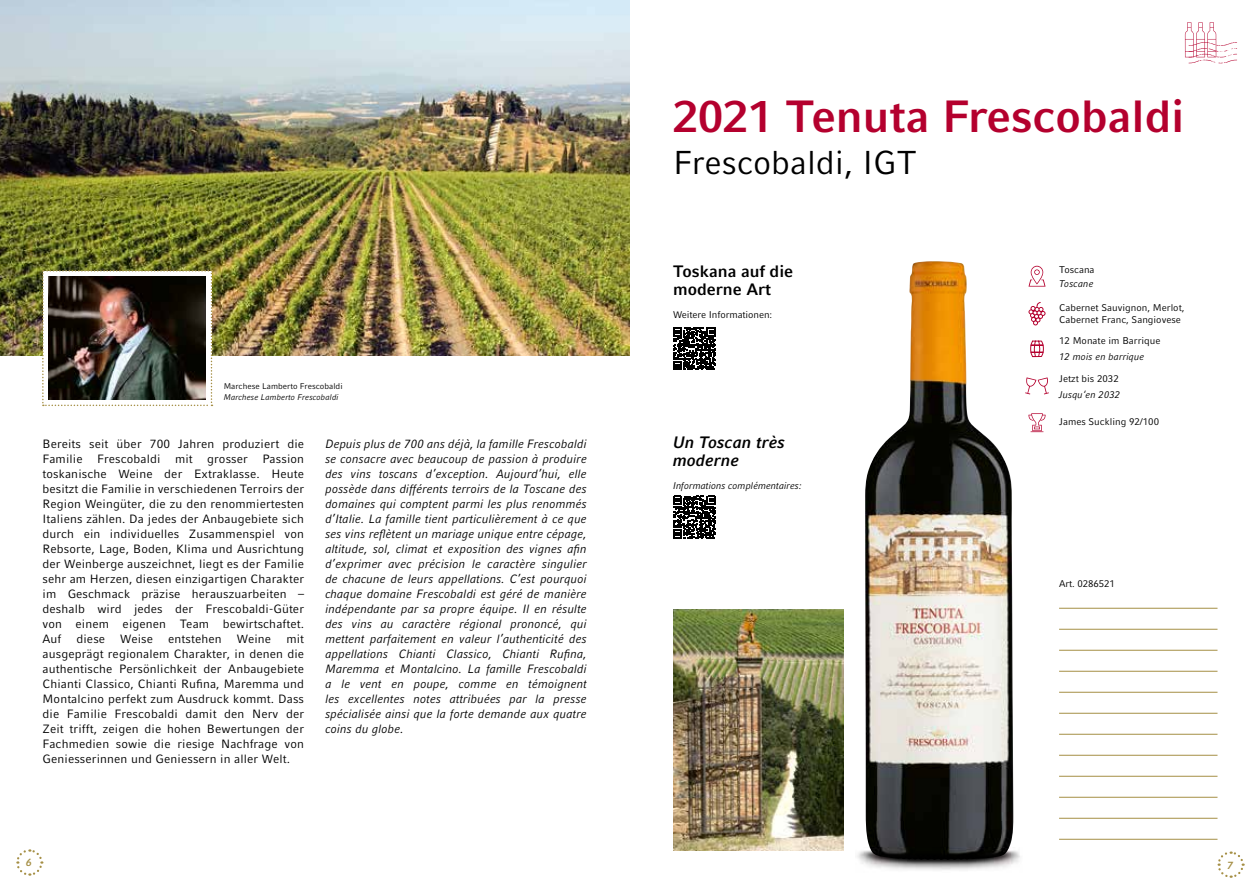
<style>
.page{position:relative;width:1259px;height:893px;background:#fff}
.page>*{position:absolute;margin:0;border:0;box-sizing:border-box;transform-origin:0 0}
.t1{font:700 45px "Compatil Fact LT Pro";color:#b4002e}
.t2{font:33px "Compatil Fact LT Pro";color:#000}
.t3{font:700 16.5px/18px "Compatil Fact LT Pro";color:#000}
.t4{font:italic 700 16.5px/18px "Compatil Fact LT Pro";color:#000}
.t5{font:12px/15px "Compatil Fact LT Pro";letter-spacing:.01em;color:#000;text-align:justify}
.t6{font:italic 12px/15px "Compatil Fact LT Pro";color:#000;text-align:justify}
.t7{font:italic 700 10.5px "Compatil Fact LT Pro";color:#a58f45}
.t8{font:9.75px/12px "Compatil Fact LT Pro";color:#000}
.t9{font:italic 9.75px "Compatil Fact LT Pro";letter-spacing:-.01em;color:#000}
.t10{font:8.25px "Compatil Fact LT Pro";color:#000}
.t11{font:italic 8.25px "Compatil Fact LT Pro";color:#000}
</style>
<div class="page">
<img style="left:0;top:0;width:629px;height:355px">
<svg style="left:42px;top:270px;width:170px;height:136px"></svg>
<img style="left:48px;top:276px;width:158px;height:124px">
<svg style="left:16px;top:849px;width:28px;height:27px"></svg>
<svg style="left:1185px;top:22px;width:52px;height:41px"></svg>
<img style="left:673px;top:609px;width:170px;height:242px">
<img style="left:865px;top:261px;width:148px;height:586px">
<img style="left:857px;top:847px;width:163px;height:23px">
<hr style="left:1059px;top:608px;width:158px;height:1px;background:#a58f45">
<hr style="left:1059px;top:629px;width:158px;height:1px;background:#a58f45">
<hr style="left:1059px;top:650px;width:158px;height:1px;background:#a58f45">
<hr style="left:1059px;top:671px;width:158px;height:1px;background:#a58f45">
<hr style="left:1059px;top:692px;width:158px;height:1px;background:#a58f45">
<hr style="left:1059px;top:713px;width:158px;height:1px;background:#a58f45">
<hr style="left:1059px;top:734px;width:158px;height:1px;background:#a58f45">
<hr style="left:1059px;top:755px;width:158px;height:1px;background:#a58f45">
<hr style="left:1059px;top:776px;width:158px;height:1px;background:#a58f45">
<hr style="left:1059px;top:797px;width:158px;height:1px;background:#a58f45">
<hr style="left:1059px;top:818px;width:158px;height:1px;background:#a58f45">
<hr style="left:1059px;top:839px;width:158px;height:1px;background:#a58f45">
<svg style="left:1025px;top:377px;width:24px;height:17px"></svg>
<svg style="left:1028px;top:302px;width:17px;height:23px"></svg>
<svg style="left:1028px;top:266px;width:17px;height:21px"></svg>
<svg style="left:1028px;top:413px;width:17px;height:19px"></svg>
<svg style="left:1030px;top:340px;width:14px;height:17px"></svg>
<svg style="left:1217px;top:851px;width:28px;height:27px"></svg>
<svg style="left:673px;top:327px;width:42px;height:43px"></svg>
<svg style="left:673px;top:496px;width:42px;height:42px"></svg>
<p class="t10" style="left:224px;top:382px;width:120px">Marchese Lamberto Frescobaldi</p>
<p class="t11" style="left:224px;top:392px;width:116px">Marchese Lamberto Frescobaldi</p>
<p class="t5" style="left:43px;top:436px;width:263px">Bereits seit über 700 Jahren produziert die Familie Frescobaldi mit grosser Passion toskanische Weine der Extraklasse. Heute besitzt die Familie in verschiedenen Terroirs der Region Weingüter, die zu den renommiertesten Italiens zählen. Da jedes der Anbaugebiete sich durch ein individuelles Zusammenspiel von Rebsorte, Lage, Boden, Klima und Ausrichtung der Weinberge auszeichnet, liegt es der Familie sehr am Herzen, diesen einzigartigen Charakter im Geschmack präzise herauszuarbeiten – deshalb wird jedes der Frescobaldi-Güter von einem eigenen Team bewirtschaftet.<br>Auf</p>
<p class="t5" style="left:43px;top:631px;width:263px;text-indent:244px">mit ausgeprägt regionalem Charakter, in denen die authentische Persönlichkeit der Anbaugebiete Chianti Classico, Chianti Rufina, Maremma und Montalcino perfekt zum Ausdruck kommt. Dass die Familie Frescobaldi damit den Nerv der Zeit trifft, zeigen die hohen Bewertungen der Fachmedien sowie die riesige Nachfrage von Geniesserinnen und Geniessern in aller Welt.</p>
<p class="t5" style="left:76px;top:631px;width:30px">diese</p>
<p class="t5" style="left:120px;top:631px;width:34px">Weise</p>
<p class="t5" style="left:168px;top:631px;width:55px">entstehen</p>
<p class="t5" style="left:237px;top:631px;width:36px">Weine</p>
<p class="t6" style="left:325px;top:436px;width:263px">Depuis plus de 700 ans déjà, la famille Frescobaldi se consacre avec beaucoup de passion à produire des vins toscans d’exception. Aujourd’hui, elle possède dans différents terroirs de la Toscane des domaines qui comptent parmi les plus renommés d’Italie. La famille tient particulièrement à ce que ses vins reflètent un mariage unique entre cépage, altitude, sol, climat et exposition des vignes afin d’exprimer avec précision le caractère singulier de chacune de leurs appellations. C’est pourquoi chaque domaine Frescobaldi est géré de manière indépendante par sa propre équipe. Il en résulte des vins au caractère régional prononcé, qui mettent parfaitement en valeur l’authenticité des appellations Chianti Classico, Chianti Rufina, Maremma et Montalcino. La famille Frescobaldi a le vent en poupe, comme en témoignent les excellentes notes attribuées par la presse spécialisée ainsi que la forte demande aux quatre coins du globe.</p>
<p class="t7" style="left:26px;top:857px;width:7px">6</p>
<h1 class="t1" style="left:673px;top:90px;width:513px">2021 Tenuta Frescobaldi</h1>
<h2 class="t2" style="left:673px;top:144px;width:245px">Frescobaldi, IGT</h2>
<h3 class="t3" style="left:673px;top:262px;width:122px">Toskana auf die moderne Art</h3>
<p class="t8" style="left:673px;top:308px;width:101px">Weitere Informationen:</p>
<h3 class="t4" style="left:673px;top:434px;width:114px">Un Toscan très moderne</h3>
<p class="t9" style="left:673px;top:480px;width:130px">Informations complémentaires:</p>
<p class="t8" style="left:1059px;top:263px;width:37px">Toscana</p>
<p class="t9" style="left:1059px;top:278px;width:36px">Toscane</p>
<p class="t8" style="left:1059px;top:302px;width:127px">Cabernet Sauvignon, Merlot,<br>Cabernet Franc, Sangiovese</p>
<p class="t8" style="left:1059px;top:335px;width:103px">12 Monate im Barrique</p>
<p class="t9" style="left:1059px;top:351px;width:87px">12 mois en barrique</p>
<p class="t8" style="left:1059px;top:373px;width:61px">Jetzt bis 2032</p>
<p class="t9" style="left:1059px;top:389px;width:63px">Jusqu‘en 2032</p>
<p class="t8" style="left:1059px;top:416px;width:101px">James Suckling 92/100</p>
<p class="t8" style="left:1059px;top:578px;width:57px">Art. 0286521</p>
<p class="t7" style="left:1227px;top:859px;width:7px">7</p>
</div>
